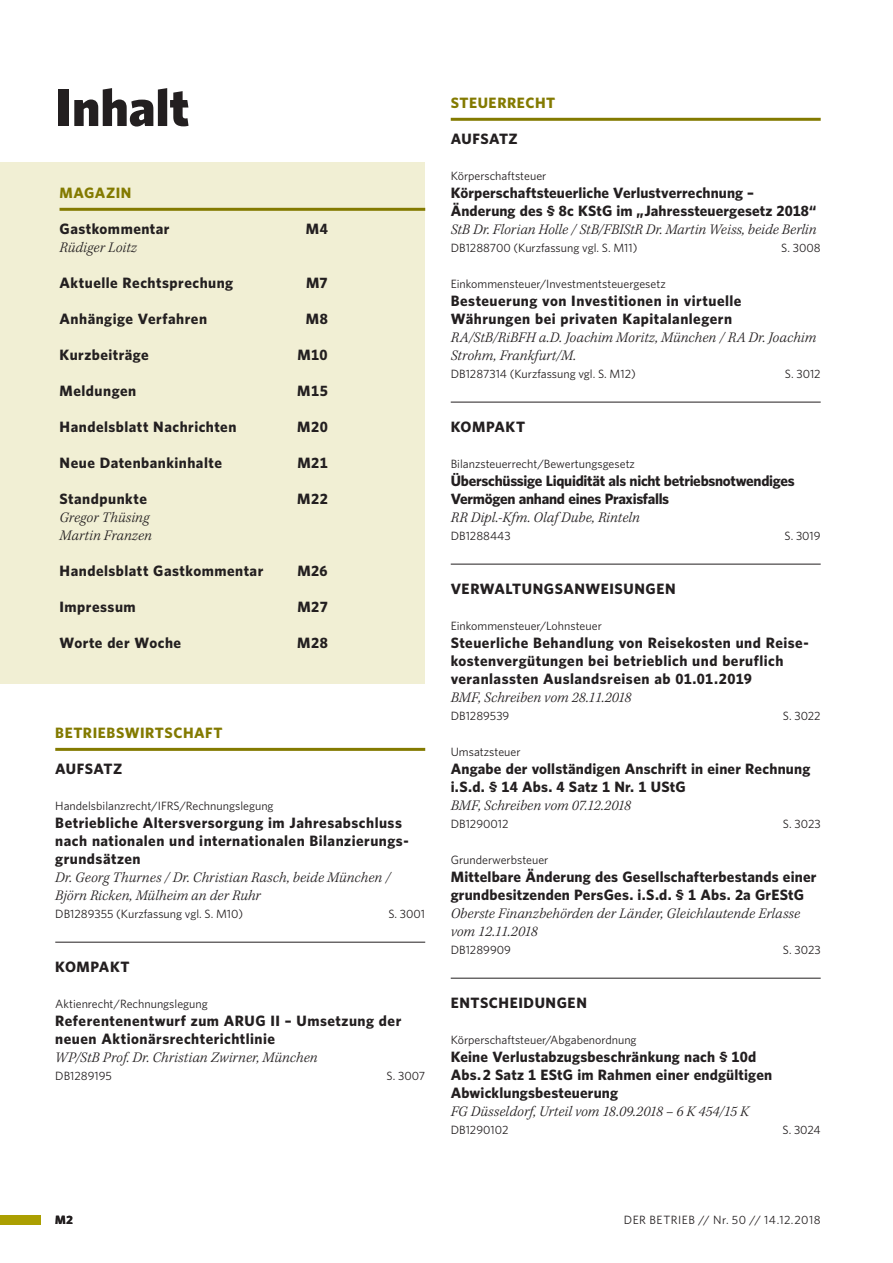
<style>
.page{position:relative;width:893px;height:1263px;background:#fff}
.page>*{position:absolute;margin:0;border:0;box-sizing:border-box;transform-origin:0 0}
.t1{font:900 52.5px "Whitney";color:#231f20}
.t2{font:700 15px/18px "Whitney";letter-spacing:.03em;color:#231f20}
.t3{font:italic 300 15px/18px "Kepler Std";letter-spacing:.01em;color:#231f20}
.t4{font:700 15px/18px "Whitney";letter-spacing:.01em;color:#231f20}
.t5{font:700 15px/18px "Whitney";letter-spacing:-.02em;color:#231f20}
.t6{font:700 15px "Whitney";letter-spacing:.035em;color:#837a00}
.t7{font:italic 300 15px "Kepler Std";letter-spacing:.035em;color:#231f20}
.t8{font:12px "Whitney";color:#231f20}
.t9{font:12px "Whitney";letter-spacing:.04em;color:#231f20}
.t10{font:700 12px "Whitney";color:#231f20}
</style>
<div class="page">
<hr style="left:55px;top:748px;width:370px;height:3px;background:#837a00">
<hr style="left:55px;top:942px;width:370px;height:1px;background:#231f20">
<hr style="left:451px;top:118px;width:370px;height:3px;background:#837a00">
<hr style="left:451px;top:402px;width:370px;height:1px;background:#231f20">
<hr style="left:451px;top:564px;width:370px;height:1px;background:#231f20">
<hr style="left:451px;top:978px;width:370px;height:1px;background:#231f20">
<div style="left:0;top:162px;width:425px;height:521px;background:#f1efd4"></div>
<hr style="left:60px;top:208px;width:365px;height:3px;background:#837a00">
<div style="left:0;top:1215px;width:41px;height:9px;background:#ab9f01"></div>
<h1 class="t1" style="left:55px;top:90px;width:135px">Inhalt</h1>
<p class="t6" style="left:55px;top:188px;width:73px">MAGAZIN</p>
<p class="t2" style="left:55px;top:221px;width:112px">Gastkommentar</p>
<p class="t7" style="left:55px;top:242px;width:52px">xxxxxxx</p>
<p class="t2" style="left:55px;top:275px;width:175px">Aktuel e Rechtsprechung</p>
<p class="t2" style="left:55px;top:311px;width:78px">Meldungen</p>
<p class="t2" style="left:55px;top:347px;width:91px">Kurzbeiträge</p>
<p class="t2" style="left:55px;top:383px;width:67px">Int rview</p>
<p class="t6" style="left:60px;top:188px;width:73px">MAGAZIN</p>
<p class="t2" style="left:60px;top:221px;width:112px">Gastkommentar</p>
<p class="t2" style="left:306px;top:221px;width:24px">M4</p>
<p class="t3" style="left:60px;top:240px;width:79px">Rüdiger Loitz</p>
<p class="t2" style="left:60px;top:275px;width:175px">Aktuelle Rechtsprechung</p>
<p class="t2" style="left:306px;top:275px;width:23px">M7</p>
<p class="t2" style="left:60px;top:311px;width:149px">Anhängige Verfahren</p>
<p class="t2" style="left:306px;top:311px;width:24px">M8</p>
<p class="t2" style="left:60px;top:347px;width:91px">Kurzbeiträge</p>
<p class="t2" style="left:298px;top:347px;width:32px">M10</p>
<p class="t2" style="left:60px;top:383px;width:78px">Meldungen</p>
<p class="t2" style="left:297px;top:383px;width:32px">M15</p>
<p class="t2" style="left:60px;top:419px;width:178px">Handelsblatt Nachrichten</p>
<p class="t2" style="left:297px;top:419px;width:32px">M20</p>
<p class="t2" style="left:60px;top:455px;width:164px">Neue Datenbankinhalte</p>
<p class="t2" style="left:297px;top:455px;width:32px">M21</p>
<p class="t2" style="left:60px;top:491px;width:89px">Standpunkte</p>
<p class="t2" style="left:297px;top:491px;width:32px">M22</p>
<p class="t3" style="left:60px;top:510px;width:94px">Gregor Thüsing<br>Martin Franzen</p>
<p class="t2" style="left:60px;top:563px;width:205px">Handelsblatt Gastkommentar</p>
<p class="t2" style="left:297px;top:563px;width:32px">M26</p>
<p class="t2" style="left:60px;top:599px;width:78px">Impressum</p>
<p class="t2" style="left:297px;top:599px;width:32px">M27</p>
<p class="t2" style="left:60px;top:635px;width:123px">Worte der Woche</p>
<p class="t2" style="left:297px;top:635px;width:32px">M28</p>
<p class="t3" style="left:55px;top:456px;width:37px">xxxxx</p>
<p class="t6" style="left:55px;top:728px;width:169px">BETRIEBSWIRTSCHAFT</p>
<p class="t2" style="left:55px;top:761px;width:69px">AUFSATZ</p>
<p class="t8" style="left:55px;top:802px;width:220px">Handelsbilanzrecht/IFRS/Rechnungslegung</p>
<p class="t2" style="left:55px;top:815px;width:355px">Betriebliche Altersversorgung im Jahresabschluss nach nationalen und internationalen Bilanzierungs&shy;grundsätzen</p>
<p class="t3" style="left:55px;top:870px;width:337px">Dr. Georg Thurnes / Dr. Christian Rasch, beide München /<br>Björn Ricken, Mülheim an der Ruhr</p>
<p class="t8" style="left:55px;top:910px;width:190px">DB1289355 (Kurzfassung vgl. S. M10)</p>
<p class="t8" style="left:388px;top:910px;width:38px">S. 3001</p>
<p class="t2" style="left:55px;top:959px;width:76px">KOMPAKT</p>
<p class="t8" style="left:55px;top:1000px;width:154px">Aktienrecht/Rechnungslegung</p>
<p class="t2" style="left:55px;top:1013px;width:348px">Referentenentwurf zum ARUG II – Umsetzung der neuen Aktionärsrechterichtlinie</p>
<p class="t3" style="left:55px;top:1050px;width:264px">WP/StB Prof. Dr. Christian Zwirner, München</p>
<p class="t8" style="left:55px;top:1072px;width:58px">DB1289195</p>
<p class="t8" style="left:387px;top:1072px;width:40px">S. 3007</p>
<p class="t6" style="left:451px;top:98px;width:106px">STEUERRECHT</p>
<p class="t2" style="left:451px;top:131px;width:69px">AUFSATZ</p>
<p class="t8" style="left:451px;top:172px;width:97px">Körperschaftsteuer</p>
<p class="t4" style="left:451px;top:185px;width:367px">Körperschaftsteuerliche Verlustverrechnung –<br>Änderung des § 8c KStG im „Jahressteuergesetz 2018“</p>
<p class="t3" style="left:451px;top:222px;width:367px">StB Dr. Florian Holle / StB/FBIStR Dr. Martin Weiss, beide Berlin</p>
<p class="t8" style="left:451px;top:244px;width:188px">DB1288700 (Kurzfassung vgl. S. M11)</p>
<p class="t8" style="left:781px;top:244px;width:41px">S. 3008</p>
<p class="t8" style="left:451px;top:280px;width:216px">Einkommensteuer/Investmentsteuergesetz</p>
<p class="t2" style="left:451px;top:293px;width:292px">Besteuerung von Investitionen in virtuelle<br>Währungen bei privaten Kapitalanlegern</p>
<p class="t3" style="left:451px;top:330px;width:367px">RA/StB/RiBFH a.D. Joachim Moritz, München / RA Dr. Joachim<br>Strohm, Frankfurt/M.</p>
<p class="t8" style="left:451px;top:370px;width:187px">DB1287314 (Kurzfassung vgl. S. M12)</p>
<p class="t8" style="left:785px;top:370px;width:37px">S. 3012</p>
<p class="t2" style="left:451px;top:419px;width:76px">KOMPAKT</p>
<p class="t8" style="left:451px;top:460px;width:186px">Bilanzsteuerrecht/Bewertungsgesetz</p>
<p class="t5" style="left:451px;top:473px;width:346px">Überschüssige Liquidität als nicht betriebsnotwendiges<br>Vermögen anhand eines Praxisfalls</p>
<p class="t3" style="left:451px;top:510px;width:191px">RR Dipl.-Kfm. Olaf Dube, Rinteln</p>
<p class="t8" style="left:451px;top:532px;width:61px">DB1288443</p>
<p class="t8" style="left:784px;top:532px;width:38px">S. 3019</p>
<p class="t2" style="left:451px;top:581px;width:226px">VERWALTUNGSANWEISUNGEN</p>
<p class="t8" style="left:451px;top:622px;width:153px">Einkommensteuer/Lohnsteuer</p>
<p class="t2" style="left:451px;top:635px;width:360px">Steuerliche Behandlung von Reisekosten und Reise&shy;kostenvergütungen bei betrieblich und beruflich veranlassten Auslandsreisen ab 01.01.2019</p>
<p class="t3" style="left:451px;top:690px;width:182px">BMF, Schreiben vom 28.11.2018</p>
<p class="t8" style="left:451px;top:712px;width:60px">DB1289539</p>
<p class="t8" style="left:783px;top:712px;width:39px">S. 3022</p>
<p class="t8" style="left:451px;top:748px;width:71px">Umsatzsteuer</p>
<p class="t2" style="left:451px;top:761px;width:361px">Angabe der vollständigen Anschrift in einer Rechnung i.S.d. § 14 Abs. 4 Satz 1 Nr. 1 UStG</p>
<p class="t3" style="left:451px;top:798px;width:182px">BMF, Schreiben vom 07.12.2018</p>
<p class="t8" style="left:451px;top:820px;width:59px">DB1290012</p>
<p class="t8" style="left:783px;top:820px;width:39px">S. 3023</p>
<p class="t8" style="left:451px;top:856px;width:99px">Grunderwerbsteuer</p>
<p class="t2" style="left:451px;top:869px;width:367px">Mittelbare Änderung des Gesellschafterbestands einer grundbesitzenden PersGes. i.S.d. § 1 Abs. 2a GrEStG</p>
<p class="t3" style="left:451px;top:906px;width:351px">Oberste Finanzbehörden der Länder, Gleichlautende Erlasse vom 12.11.2018</p>
<p class="t8" style="left:451px;top:946px;width:62px">DB1289909</p>
<p class="t8" style="left:783px;top:946px;width:39px">S. 3023</p>
<p class="t2" style="left:451px;top:995px;width:138px">ENTSCHEIDUNGEN</p>
<p class="t8" style="left:451px;top:1036px;width:187px">Körperschaftsteuer/Abgabenordnung</p>
<p class="t4" style="left:451px;top:1049px;width:323px">Keine Verlustabzugsbeschränkung nach § 10d<br>Abs. 2 Satz 1 EStG im Rahmen einer endgültigen<br>Abwicklungsbesteuerung</p>
<p class="t3" style="left:451px;top:1104px;width:300px">FG Düsseldorf, Urteil vom 18.09.2018 – 6 K 454/15 K</p>
<p class="t8" style="left:451px;top:1126px;width:59px">DB1290102</p>
<p class="t8" style="left:782px;top:1126px;width:40px">S. 3024</p>
<p class="t10" style="left:55px;top:1216px;width:19px">M2</p>
<p class="t9" style="left:624px;top:1216px;width:198px">DER BETRIEB // Nr. 50 // 14.12.2018</p>
</div>
